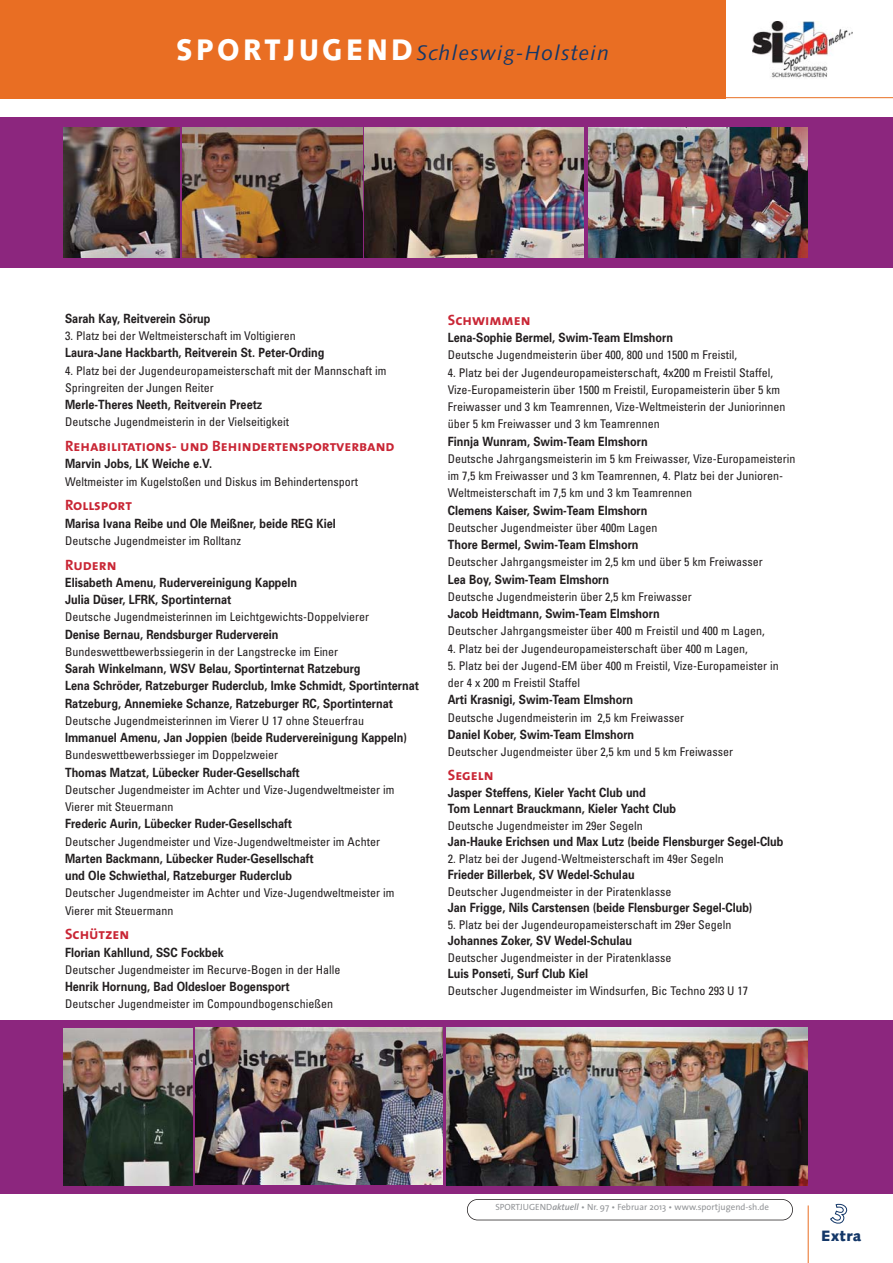
<style>
.page{position:relative;width:893px;height:1263px;background:#fff}
.page>*{position:absolute;margin:0;border:0;box-sizing:border-box;transform-origin:0 0}
.t1{font:italic 21px "Syntax";letter-spacing:.055em;color:#133768}
.t2{font:15px "The Sans Bold Caps";color:#c92635}
.t3{font:900 15px "Syntax";letter-spacing:.03em;color:#133768}
.t4{font:700 12.75px/17.2px "Univers";color:#231f20;scale:.85 1}
.t5{font:condensed 12px/17.2px "Univers";color:#231f20}
.t6{font:9px "The Sans";color:#939598}
.s1{font-weight:900;font-style:normal;font-size:29.7px;color:#fff}
.s2{font-weight:600;font-style:italic}
</style>
<div class="page">
<div style="left:0;top:117px;width:892px;height:151px;background:#8c267e"></div>
<div style="left:0;top:1020px;width:892px;height:173px;background:#8c267e"></div>
<div style="left:0;top:0;width:726px;height:98px;background:#e96e23"></div>
<img style="left:752px;top:22px;width:100px;height:56px">
<hr style="left:717px;top:97px;width:175px;height:1px;background:#e96e23">
<div style="left:467px;top:1199px;width:326px;height:21px;border:2px solid #231f20;border-radius:11px"></div>
<hr style="left:808px;top:1205px;width:1px;height:58px;background:#e96e23">
<img style="left:64px;top:128px;width:115px;height:130px">
<img style="left:196px;top:1028px;width:246px;height:157px">
<img style="left:64px;top:1028px;width:128px;height:157px">
<img style="left:364px;top:128px;width:220px;height:130px">
<img style="left:182px;top:128px;width:180px;height:130px">
<img style="left:588px;top:128px;width:220px;height:130px">
<img style="left:446px;top:1027px;width:362px;height:158px">
<h1 class="t1" style="left:176px;top:45px;width:434px"><span class="s1">SPORTJUGEND</span>Schleswig-Holstein</h1>
<p class="t4" style="left:65px;top:311px;width:173px">Sarah Kay, Reitverein Sörup</p>
<p class="t5" style="left:65px;top:328px;width:232px">3. Platz bei der Weltmeisterschaft im Voltigieren</p>
<p class="t4" style="left:65px;top:345px;width:306px">Laura-Jane Hackbarth, Reitverein St. Peter-Ording</p>
<p class="t5" style="left:65px;top:363px;width:323px">4. Platz bei der Jugendeuropameisterschaft mit der Mannschaft im<br>Springreiten der Jungen Reiter</p>
<p class="t4" style="left:65px;top:397px;width:234px">Merle-Theres Neeth, Reitverein Preetz</p>
<p class="t5" style="left:65px;top:415px;width:226px">Deutsche Jugendmeisterin in der Vielseitigkeit</p>
<p class="t2" style="left:65px;top:437px;width:331px">Rehabilitations- und Behindertensportverband</p>
<p class="t4" style="left:65px;top:456px;width:174px">Marvin Jobs, LK Weiche e.V.</p>
<p class="t5" style="left:65px;top:474px;width:295px">Weltmeister im Kugelstoßen und Diskus im Behindertensport</p>
<p class="t2" style="left:65px;top:496px;width:68px">Rollsport</p>
<p class="t4" style="left:65px;top:516px;width:320px">Marisa Ivana Reibe und Ole Meißner, beide REG Kiel</p>
<p class="t5" style="left:65px;top:533px;width:178px">Deutsche Jugendmeister im Rolltanz</p>
<p class="t2" style="left:65px;top:556px;width:53px">Rudern</p>
<p class="t4" style="left:65px;top:575px;width:275px">Elisabeth Amenu, Rudervereinigung Kappeln<br>Julia Düser, LFRK, Sportinternat</p>
<p class="t5" style="left:65px;top:610px;width:305px">Deutsche Jugendmeisterinnen im Leichtgewichts-Doppelvierer</p>
<p class="t4" style="left:65px;top:627px;width:253px">Denise Bernau, Rendsburger Ruderverein</p>
<p class="t5" style="left:65px;top:644px;width:275px">Bundeswettbewerbssiegerin in der Langstrecke im Einer</p>
<p class="t4" style="left:65px;top:661px;width:418px">Sarah Winkelmann, WSV Belau, Sportinternat Ratzeburg<br>Lena Schröder, Ratzeburger Ruderclub, Imke Schmidt, Sportinternat<br>Ratzeburg, Annemieke Schanze, Ratzeburger RC, Sportinternat</p>
<p class="t5" style="left:65px;top:713px;width:300px">Deutsche Jugendmeisterinnen im Vierer U 17 ohne Steuerfrau</p>
<p class="t4" style="left:65px;top:730px;width:404px">Immanuel Amenu, Jan Joppien (beide Rudervereinigung Kappeln)</p>
<p class="t5" style="left:65px;top:748px;width:215px">Bundeswettbewerbssieger im Doppelzweier</p>
<p class="t4" style="left:65px;top:765px;width:278px">Thomas Matzat, Lübecker Ruder-Gesellschaft</p>
<p class="t5" style="left:65px;top:782px;width:331px">Deutscher Jugendmeister im Achter und Vize-Jugendweltmeister im<br>Vierer mit Steuermann</p>
<p class="t4" style="left:65px;top:816px;width:268px">Frederic Aurin, Lübecker Ruder-Gesellschaft</p>
<p class="t5" style="left:65px;top:834px;width:316px">Deutscher Jugendmeister und Vize-Jugendweltmeister im Achter</p>
<p class="t4" style="left:65px;top:851px;width:294px">Marten Backmann, Lübecker Ruder-Gesellschaft und Ole Schwiethal, Ratzeburger Ruderclub</p>
<p class="t5" style="left:65px;top:886px;width:331px">Deutscher Jugendmeister im Achter und Vize-Jugendweltmeister im<br>Vierer mit Steuermann</p>
<p class="t2" style="left:65px;top:925px;width:66px">Schützen</p>
<p class="t4" style="left:65px;top:945px;width:188px">Florian Kahllund, SSC Fockbek</p>
<p class="t5" style="left:65px;top:962px;width:277px">Deutscher Jugendmeister im Recurve-Bogen in der Halle</p>
<p class="t4" style="left:65px;top:979px;width:266px">Henrik Hornung, Bad Oldesloer Bogensport</p>
<p class="t5" style="left:65px;top:997px;width:270px">Deutscher Jugendmeister im Compoundbogenschießen</p>
<p class="t2" style="left:448px;top:311px;width:84px">Schwimmen</p>
<p class="t4" style="left:448px;top:330px;width:266px">Lena-Sophie Bermel, Swim-Team Elmshorn</p>
<p class="t5" style="left:448px;top:348px;width:291px">Deutsche Jugendmeisterin über 400, 800 und 1500 m Freistil,</p>
<p class="t5" style="left:448px;top:365px;width:339px">4. Platz bei der Jugendeuropameisterschaft, 4x200 m Freistil Staffel, Vize-Europameisterin über 1500 m Freistil, Europameisterin über 5 km Freiwasser und 3 km Teamrennen, Vize-Weltmeisterin der Juniorinnen über 5 km Freiwasser und 3 km Teamrennen</p>
<p class="t4" style="left:448px;top:434px;width:237px">Finnja Wunram, Swim-Team Elmshorn</p>
<p class="t5" style="left:448px;top:451px;width:349px">Deutsche Jahrgangsmeisterin im 5 km Freiwasser, Vize-Europameisterin im 7,5 km Freiwasser und 3 km Teamrennen, 4. Platz bei der Junioren-<br>Weltmeisterschaft im 7,5 km und 3 km Teamrennen</p>
<p class="t4" style="left:448px;top:503px;width:236px">Clemens Kaiser, Swim-Team Elmshorn</p>
<p class="t5" style="left:448px;top:520px;width:211px">Deutscher Jugendmeister über 400m Lagen</p>
<p class="t4" style="left:448px;top:537px;width:226px">Thore Bermel, Swim-Team Elmshorn</p>
<p class="t5" style="left:448px;top:555px;width:316px">Deutscher Jahrgangsmeister im 2,5 km und über 5 km Freiwasser</p>
<p class="t4" style="left:448px;top:572px;width:191px">Lea Boy, Swim-Team Elmshorn</p>
<p class="t5" style="left:448px;top:589px;width:245px">Deutsche Jugendmeisterin über 2,5 km Freiwasser</p>
<p class="t4" style="left:448px;top:606px;width:251px">Jacob Heidtmann, Swim-Team Elmshorn</p>
<p class="t5" style="left:448px;top:624px;width:318px">Deutscher Jahrgangsmeister über 400 m Freistil und 400 m Lagen,</p>
<p class="t5" style="left:448px;top:641px;width:301px">4. Platz bei der Jugendeuropameisterschaft über 400 m Lagen,</p>
<p class="t5" style="left:448px;top:658px;width:332px">5. Platz bei der Jugend-EM über 400 m Freistil, Vize-Europameister in der 4 x 200 m Freistil Staffel</p>
<p class="t4" style="left:448px;top:692px;width:220px">Arti Krasnigi, Swim-Team Elmshorn</p>
<p class="t5" style="left:448px;top:710px;width:238px">Deutsche Jugendmeisterin im 2,5 km Freiwasser</p>
<p class="t4" style="left:448px;top:727px;width:221px">Daniel Kober, Swim-Team Elmshorn</p>
<p class="t5" style="left:448px;top:744px;width:287px">Deutscher Jugendmeister über 2,5 km und 5 km Freiwasser</p>
<p class="t2" style="left:448px;top:766px;width:47px">Segeln</p>
<p class="t4" style="left:448px;top:785px;width:270px;line-height:16.5px">Jasper Steffens, Kieler Yacht Club und<br>Tom Lennart Brauckmann, Kieler Yacht Club</p>
<p class="t5" style="left:448px;top:818px;width:196px">Deutsche Jugendmeister im 29er Segeln</p>
<p class="t4" style="left:448px;top:834px;width:396px">Jan-Hauke Erichsen und Max Lutz (beide Flensburger Segel-Club</p>
<p class="t5" style="left:448px;top:851px;width:278px">2. Platz bei der Jugend-Weltmeisterschaft im 49er Segeln</p>
<p class="t4" style="left:448px;top:867px;width:221px">Frieder Billerbek, SV Wedel-Schulau</p>
<p class="t5" style="left:448px;top:884px;width:225px">Deutscher Jugendmeister in der Piratenklasse</p>
<p class="t4" style="left:448px;top:900px;width:360px">Jan Frigge, Nils Carstensen (beide Flensburger Segel-Club)</p>
<p class="t5" style="left:448px;top:917px;width:285px">5. Platz bei der Jugendeuropameisterschaft im 29er Segeln</p>
<p class="t4" style="left:448px;top:933px;width:218px">Johannes Zoker, SV Wedel-Schulau</p>
<p class="t5" style="left:448px;top:950px;width:225px">Deutscher Jugendmeister in der Piratenklasse</p>
<p class="t4" style="left:448px;top:966px;width:167px">Luis Ponseti, Surf Club Kiel</p>
<p class="t5" style="left:448px;top:983px;width:302px">Deutscher Jugendmeister im Windsurfen, Bic Techno 293 U 17</p>
<p class="t6" style="left:495px;top:1204px;width:275px">SPORTJUGEND<span class="s2">aktuell</span> • Nr. 97 • Februar 2013 • www.sportjugend-sh.de</p>
<p class="t3" style="left:821px;top:1230px;width:42px">Extra</p>
</div>
